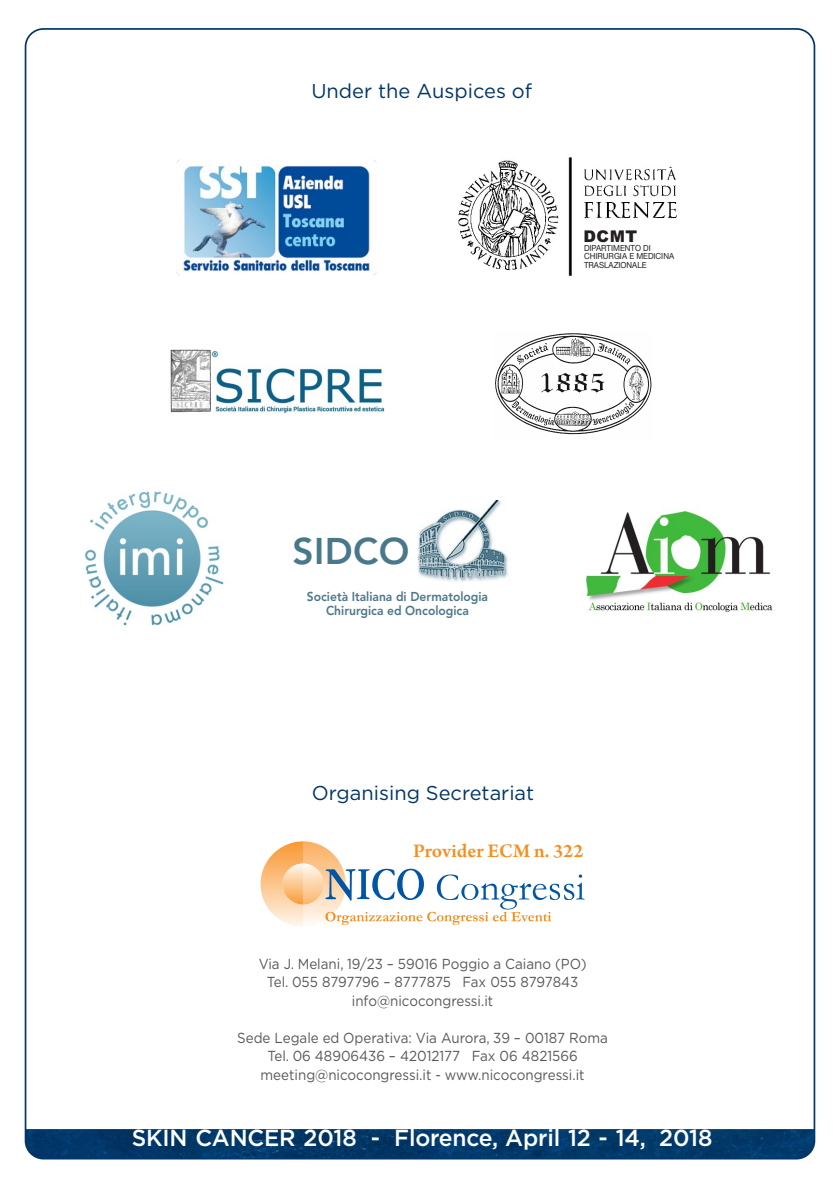
<style>
.page{position:relative;width:840px;height:1191px;background:#fff}
.page>*{position:absolute;margin:0;border:0;box-sizing:border-box;transform-origin:0 0}
.t1{font:800 36.8px "Avenir LT Std";letter-spacing:.01em;color:#49788a}
.t2{font:500 23.2px "Gotham";letter-spacing:-.01em;color:#fff}
.t3{font:600 20.4px "Arno Pro";color:#f68e1e}
.t4{font:20px "Gotham";color:#023568}
.t5{font:900 16.2px "Arial";color:#231f20}
.t6{font:14.4px/18.6px "Gotham";color:#57585a;text-align:center;scale:.92 1}
.t7{font:800 12.8px/14.6px "Avenir LT Std";color:#4c778a;text-align:center;scale:.94 1}
.t8{font:8.4px/8.8px "Helvetica Neue LT Std";color:#231f20;scale:.94 1}
</style>
<div class="page">
<img style="left:26px;top:1129px;width:788px;height:29px">
<img style="left:84px;top:491px;width:140px;height:135px">
<img style="left:585px;top:511px;width:188px;height:102px">
<svg style="left:260px;top:841px;width:324px;height:85px"></svg>
<img style="left:417px;top:501px;width:91px;height:80px">
<img style="left:495px;top:333px;width:157px;height:102px">
<img style="left:170px;top:349px;width:215px;height:64px">
<img style="left:176px;top:160px;width:200px;height:115px">
<img style="left:458px;top:157px;width:219px;height:119px">
<h3 class="t4" style="left:311px;top:82px;width:222px">Under the Auspices of</h3>
<p class="t5" style="left:583px;top:230px;width:55px">DCMT</p>
<p class="t8" style="left:583px;top:244px;width:97px">DIPARTIMENTO DI<br>CHIRURGIA E MEDICINA<br>TRASLAZIONALE</p>
<h1 class="t1" style="left:292px;top:536px;width:118px">SIDCO</h1>
<p class="t7" style="left:306px;top:590px;width:194px">Società Italiana di Dermatologia<br>Chirurgica ed Oncologica</p>
<h3 class="t4" style="left:312px;top:784px;width:224px">Organising Secretariat</h3>
<h3 class="t3" style="left:413px;top:843px;width:172px">Provider ECM n. 322</h3>
<p class="t6" style="left:258px;top:955px;width:357px">Via J. Melani, 19/23 – 59016 Poggio a Caiano (PO)<br>Tel. 055 8797796 – 8777875 Fax 055 8797843 info@nicocongressi.it</p>
<p class="t6" style="left:237px;top:1029px;width:404px">Sede Legale ed Operativa: Via Aurora, 39 – 00187 Roma<br>Tel. 06 48906436 – 42012177 Fax 06 4821566 meeting@nicocongressi.it - www.nicocongressi.it</p>
<h2 class="t2" style="left:132px;top:1127px;width:582px">SKIN CANCER 2018 - Florence, April 12 - 14, 2018</h2>
</div>
